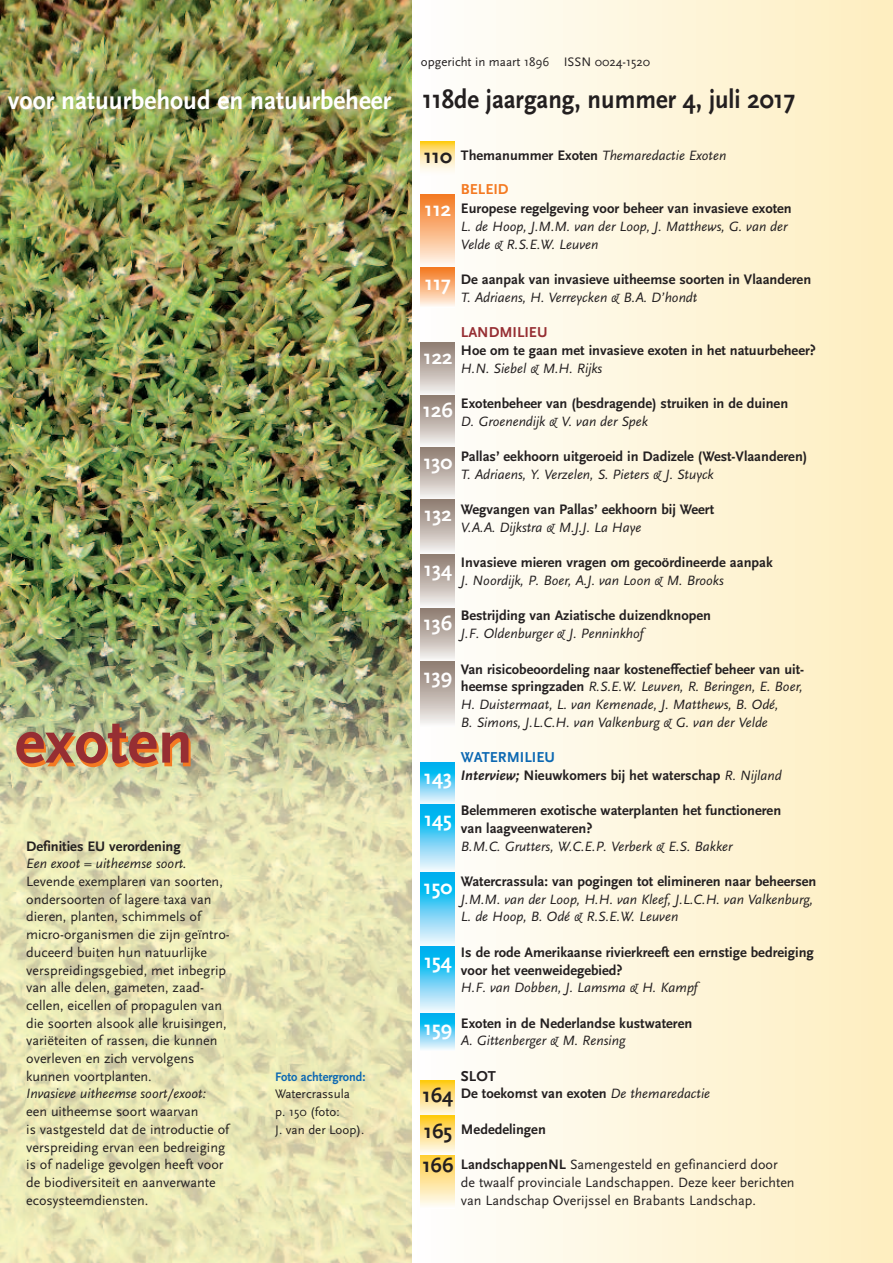
<style>
.page{position:relative;width:893px;height:1263px;background:#fff}
.page>*{position:absolute;margin:0;border:0;box-sizing:border-box;transform-origin:0 0}
.t1{font:700 64.5px "Scala Sans";color:#962e33}
.t2{font:700 27px "Scala Sans";color:#fff;scale:.94 1}
.t3{font:700 21px/42.5px "Scala Sans";color:#fff}
.t4{font:700 21px "Scala Sans";color:#231f20}
.t5{font:700 15px "Scala Sans";color:#0c68b2}
.t6{font:700 15px "Scala Sans";color:#962e33}
.t7{font:700 15px "Scala Sans";color:#f47921}
.t8{font:700 15px "Scala Sans";color:#231f20}
.t9{font:700 14.4px/17.7px "Scala Sans";color:#231f20}
.t10{font:italic 14.1px/17.7px "Scala Sans";color:#231f20}
.t11{font:14.1px/17.7px "Scala Sans";color:#231f20}
.t12{font:12.9px/17.7px "Scala Sans";color:#231f20}
.t13{font:700 12.9px "Scala Sans";color:#0c68b2;scale:.95 1}
.s1{color:#231f20}
.s2{font-weight:700;font-style:normal;font-size:14.4px}
.s3{font-style:italic}
.s4{font-weight:400;font-style:italic;font-size:14.1px}
.s5{font-weight:700;font-size:14.4px}
</style>
<div class="page">
<img style="left:0;top:0;width:412px;height:1263px">
<div style="left:412px;top:0;width:481px;height:1263px;background:linear-gradient(to right,#fdfefd,#feeebf)"></div>
<div style="left:421px;top:194px;width:34px;height:74px;background:linear-gradient(to bottom,#f4761b,#fff7ee)"></div>
<svg style="left:421px;top:141px;width:34px;height:35px"></svg>
<div style="left:421px;top:268px;width:34px;height:39px;background:linear-gradient(to bottom,#f4771d,#fff6ec)"></div>
<div style="left:421px;top:342px;width:34px;height:54px;background:linear-gradient(to bottom,#89766a,#f4f1ef)"></div>
<div style="left:421px;top:396px;width:34px;height:51px;background:linear-gradient(to bottom,#8b776c,#f5f2f0)"></div>
<div style="left:421px;top:447px;width:34px;height:52px;background:linear-gradient(to bottom,#8a776b,#f1eeec)"></div>
<div style="left:421px;top:499px;width:34px;height:55px;background:linear-gradient(to bottom,#89766a,#f4f2f0)"></div>
<div style="left:421px;top:554px;width:34px;height:54px;background:linear-gradient(to bottom,#8a776a,#f4f1ef)"></div>
<div style="left:421px;top:609px;width:34px;height:52px;background:linear-gradient(to bottom,#8b776b,#f3f0ed)"></div>
<svg style="left:421px;top:762px;width:34px;height:43px"></svg>
<svg style="left:421px;top:805px;width:34px;height:67px;background:#65d0f5"></svg>
<svg style="left:421px;top:872px;width:34px;height:75px;background:#62cff5"></svg>
<svg style="left:421px;top:947px;width:34px;height:67px;background:#63cff5"></svg>
<svg style="left:421px;top:1014px;width:34px;height:36px"></svg>
<svg style="left:421px;top:1080px;width:34px;height:36px"></svg>
<svg style="left:421px;top:1154px;width:34px;height:54px;background:#fee59b"></svg>
<svg style="left:421px;top:1116px;width:34px;height:38px"></svg>
<div style="left:421px;top:661px;width:34px;height:65px;background:linear-gradient(to bottom,#8a776b,#f4f1ef)"></div>
<p class="t12" style="left:421px;top:53px;width:231px">opgericht in maart 1896 ISSN 0024-1520</p>
<h2 class="t2" style="left:8px;top:84px;width:839px">voor natuurbehoud en natuurbeheer <span class="s1">118de jaargang, nummer 4, juli 2017</span></h2>
<h1 class="t1" style="left:15px;top:703px;width:180px">exoten</h1>
<p class="t9" style="left:26px;top:837px;width:156px">Definities EU verordening</p>
<p class="t10" style="left:26px;top:854px;width:162px">Een exoot = uitheemse soort.</p>
<p class="t11" style="left:26px;top:872px;width:205px">Levende exemplaren van soorten, ondersoorten of lagere taxa van dieren, planten, schimmels of micro-organismen die zijn geïntro&shy;duceerd buiten hun natuurlijke verspreidingsgebied, met inbegrip van alle delen, gameten, zaad&shy;cellen, eicellen of propagulen van die soorten alsook alle kruisingen, variëteiten of rassen, die kunnen overleven en zich vervolgens kunnen voortplanten.</p>
<p class="t10" style="left:26px;top:1085px;width:182px">Invasieve uitheemse soort/exoot:</p>
<p class="t11" style="left:26px;top:1102px;width:204px">een uitheemse soort waarvan<br>is vastgesteld dat de introductie of verspreiding ervan een bedreiging is of nadelige gevolgen heeft voor de biodiversiteit en aanverwante ecosysteemdiensten.</p>
<p class="t13" style="left:275px;top:1069px;width:96px">Foto achtergrond:</p>
<p class="t12" style="left:275px;top:1085px;width:91px">Watercrassula<br>p. 150 (foto:<br>J. van der Loop).</p>
<p class="t10" style="left:461px;top:146px;width:267px"><span class="s2">Themanummer Exoten</span> Themaredactie Exoten</p>
<p class="t7" style="left:461px;top:180px;width:49px">BELEID</p>
<p class="t9" style="left:461px;top:199px;width:332px">Europese regelgeving voor beheer van invasieve exoten</p>
<p class="t10" style="left:461px;top:217px;width:328px">L. de Hoop, J.M.M. van der Loop, J. Matthews, G. van der<br>Velde &amp; R.S.E.W. Leuven</p>
<p class="t9" style="left:461px;top:270px;width:352px">De aanpak van invasieve uitheemse soorten in Vlaanderen</p>
<p class="t10" style="left:461px;top:288px;width:238px">T. Adriaens, H. Verreycken &amp; B.A. D’hondt</p>
<p class="t6" style="left:461px;top:323px;width:88px">LANDMILIEU</p>
<p class="t9" style="left:461px;top:341px;width:356px">Hoe om te gaan met invasieve exoten in het natuurbeheer?</p>
<p class="t10" style="left:461px;top:359px;width:143px">H.N. Siebel &amp; M.H. Rijks</p>
<p class="t9" style="left:461px;top:394px;width:329px">Exotenbeheer van (besdragende) struiken in de duinen</p>
<p class="t10" style="left:461px;top:412px;width:189px">D. Groenendijk &amp; V. van der Spek</p>
<p class="t9" style="left:461px;top:447px;width:348px">Pallas’ eekhoorn uitgeroeid in Dadizele (West-Vlaanderen)</p>
<p class="t10" style="left:461px;top:465px;width:254px">T. Adriaens, Y. Verzelen, S. Pieters &amp; J. Stuyck</p>
<p class="t9" style="left:461px;top:500px;width:255px">Wegvangen van Pallas’ eekhoorn bij Weert</p>
<p class="t10" style="left:461px;top:518px;width:182px">V.A.A. Dijkstra &amp; M.J.J. La Haye</p>
<p class="t9" style="left:461px;top:553px;width:313px">Invasieve mieren vragen om gecoördineerde aanpak</p>
<p class="t10" style="left:461px;top:571px;width:264px">J. Noordijk, P. Boer, A.J. van Loon &amp; M. Brooks</p>
<p class="t9" style="left:461px;top:607px;width:252px">Bestrijding van Aziatische duizendknopen</p>
<p class="t10" style="left:461px;top:624px;width:184px">J.F. Oldenburger &amp; J. Penninkhof</p>
<p class="t9" style="left:461px;top:660px;width:345px">Van risicobeoordeling naar kosteneffectief beheer van uit-</p>
<p class="t10" style="left:461px;top:677px;width:343px"><span class="s2">heemse springzaden</span> R.S.E.W. Leuven, R. Beringen, E. Boer,<br>H. Duistermaat, L. van Kemenade, J. Matthews, B. Odé,<br>B. Simons, J.L.C.H. van Valkenburg &amp; G. van der Velde</p>
<p class="t5" style="left:461px;top:748px;width:95px">WATERMILIEU</p>
<p class="t9" style="left:461px;top:766px;width:322px"><span class="s3">Interview;</span> Nieuwkomers bij het waterschap <span class="s4">R. Nijland</span></p>
<p class="t9" style="left:461px;top:801px;width:322px">Belemmeren exotische waterplanten het functioneren van laagveenwateren?</p>
<p class="t10" style="left:461px;top:837px;width:273px">B.M.C. Grutters, W.C.E.P. Verberk &amp; E.S. Bakker</p>
<p class="t9" style="left:461px;top:872px;width:357px">Watercrassula: van pogingen tot elimineren naar beheersen</p>
<p class="t10" style="left:461px;top:890px;width:354px">J.M.M. van der Loop, H.H. van Kleef, J.L.C.H. van Valkenburg,<br>L. de Hoop, B. Odé &amp; R.S.E.W. Leuven</p>
<p class="t9" style="left:461px;top:943px;width:354px">Is de rode Amerikaanse rivierkreeft een ernstige bedreiging voor het veenweidegebied?</p>
<p class="t10" style="left:461px;top:978px;width:238px">H.F. van Dobben, J. Lamsma &amp; H. Kampf</p>
<p class="t9" style="left:461px;top:1014px;width:233px">Exoten in de Nederlandse kustwateren</p>
<p class="t10" style="left:461px;top:1031px;width:166px">A. Gittenberger &amp; M. Rensing</p>
<p class="t8" style="left:461px;top:1067px;width:36px">SLOT</p>
<p class="t9" style="left:461px;top:1084px;width:251px">De toekomst van exoten <span class="s4">De themaredactie</span></p>
<p class="t9" style="left:461px;top:1120px;width:86px">Mededelingen</p>
<p class="t11" style="left:461px;top:1155px;width:335px"><span class="s5">LandschappenNL</span> Samengesteld en gefinancierd door de twaalf provinciale Landschappen. Deze keer berichten van Landschap Overijssel en Brabants Landschap.</p>
<h3 class="t4" style="left:424px;top:143px;width:30px">110</h3>
<h3 class="t3" style="left:425px;top:187px;width:28px">112</h3>
<h3 class="t3" style="left:425px;top:261px;width:28px">117</h3>
<h3 class="t3" style="left:423px;top:335px;width:30px">122</h3>
<h3 class="t3" style="left:423px;top:389px;width:31px">126</h3>
<h3 class="t3" style="left:423px;top:440px;width:31px">130</h3>
<h3 class="t3" style="left:424px;top:493px;width:29px">132</h3>
<h3 class="t3" style="left:424px;top:547px;width:30px">134</h3>
<h3 class="t3" style="left:424px;top:602px;width:30px">136</h3>
<h3 class="t3" style="left:424px;top:654px;width:30px">139</h3>
<h3 class="t3" style="left:424px;top:755px;width:30px">143<br>145</h3>
<h3 class="t3" style="left:424px;top:865px;width:30px">150</h3>
<h3 class="t3" style="left:424px;top:940px;width:29px">154</h3>
<h3 class="t3" style="left:424px;top:1007px;width:30px">159</h3>
<h3 class="t4" style="left:423px;top:1082px;width:32px">164</h3>
<h3 class="t4" style="left:424px;top:1118px;width:30px">165</h3>
<h3 class="t4" style="left:422px;top:1152px;width:33px">166</h3>
</div>
